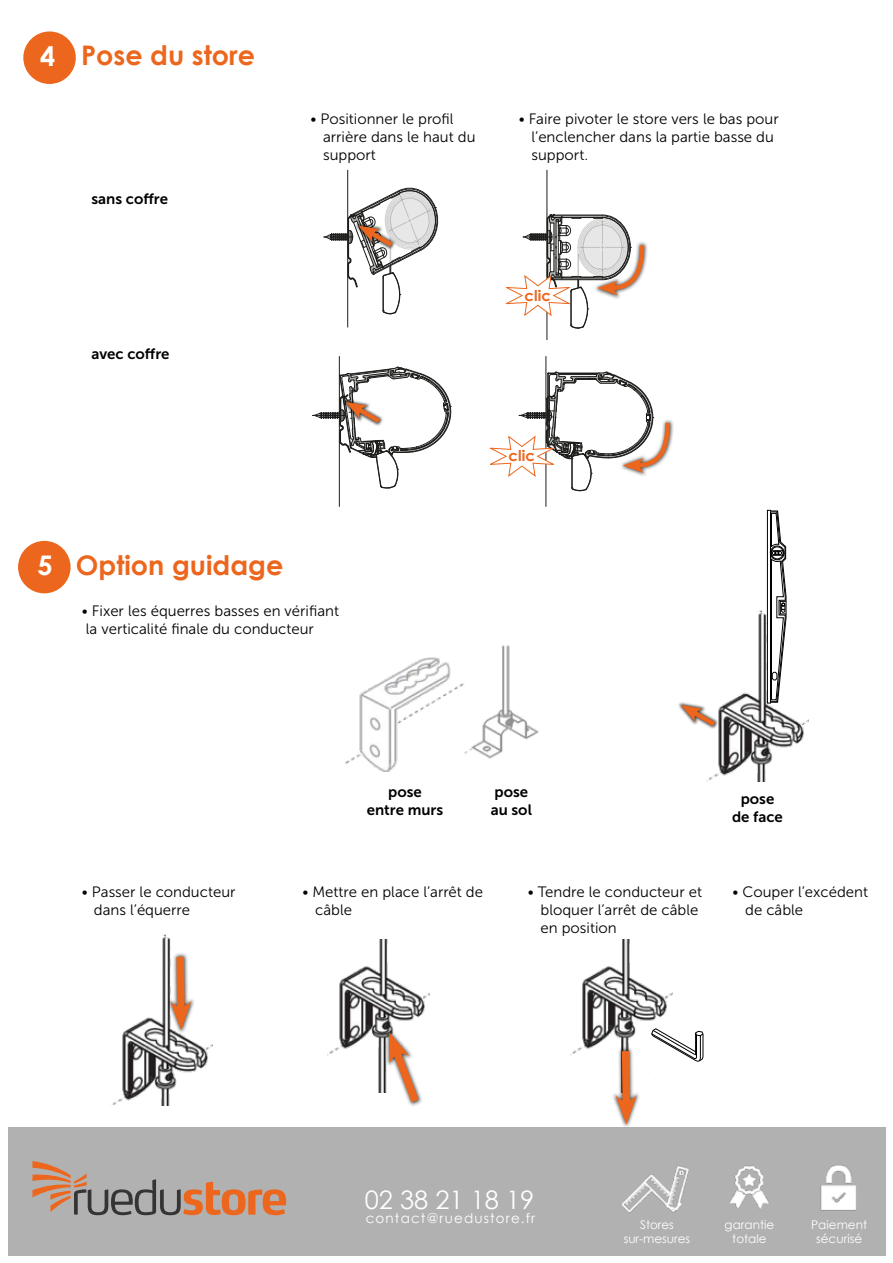
<style>
.page{position:relative;width:893px;height:1263px;background:#fff}
.page>*{position:absolute;margin:0;border:0;box-sizing:border-box;transform-origin:0 0}
.t1{font:700 27px "Century Gothic";color:#ec671d}
.t2{font:25.5px "Century Gothic";color:#fff}
.t3{font:15px/18px "Museo Sans 300";color:#000}
.t4{font:15px/18px "Museo Sans 700";color:#000;text-align:center}
.t5{font:700 15px "Century Gothic";color:#ec671d}
.t6{font:13.5px "Century Gothic";letter-spacing:.085em;color:#fff}
.t7{font:12px/14.4px "Century Gothic";color:#fff;text-align:center}
.s1{color:#fff}
</style>
<div class="page">
<div style="left:9px;top:1127px;width:877px;height:129px;background:#b1b1b1"></div>
<img style="left:621px;top:1165px;width:68px;height:48px">
<img style="left:730px;top:1165px;width:39px;height:44px">
<img style="left:820px;top:1165px;width:37px;height:46px">
<svg style="left:32px;top:1161px;width:254px;height:54px"></svg>
<div style="left:18px;top:541px;width:53px;height:52px;background:#ec671d;border-radius:50%"></div>
<img style="left:706px;top:610px;width:102px;height:171px">
<img style="left:112px;top:934px;width:101px;height:172px">
<img style="left:327px;top:940px;width:102px;height:153px">
<img style="left:570px;top:940px;width:102px;height:116px">
<img style="left:345px;top:657px;width:120px;height:115px">
<img style="left:465px;top:645px;width:74px;height:114px">
<div style="left:23px;top:31px;width:53px;height:53px;background:#ec671d;border-radius:50%"></div>
<div style="left:166px;top:952px;width:29px;height:82px;background:#000;opacity:.75"></div>
<svg style="left:170px;top:949px;width:21px;height:81px"></svg>
<div style="left:612px;top:1046px;width:29px;height:82px;background:#000;opacity:.75"></div>
<svg style="left:615px;top:1043px;width:22px;height:81px"></svg>
<div style="left:385px;top:1028px;width:38px;height:79px;background:#000;opacity:.75"></div>
<svg style="left:386px;top:1032px;width:39px;height:75px"></svg>
<hr style="left:347px;top:170px;width:1px;height:157px;background:#1d1d1b">
<hr style="left:547px;top:170px;width:1px;height:170px;background:#1d1d1b">
<hr style="left:339px;top:356px;width:1px;height:151px;background:#1d1d1b">
<hr style="left:546px;top:356px;width:1px;height:151px;background:#1d1d1b">
<svg style="left:324px;top:184px;width:115px;height:131px"></svg>
<div style="left:677px;top:701px;width:42px;height:29px;background:#000;opacity:.75"></div>
<svg style="left:681px;top:705px;width:39px;height:25px"></svg>
<svg style="left:313px;top:367px;width:139px;height:122px"></svg>
<div style="left:593px;top:241px;width:56px;height:59px;background:#000;opacity:.75"></div>
<div style="left:619px;top:418px;width:55px;height:59px;background:#000;opacity:.75"></div>
<svg style="left:506px;top:214px;width:140px;height:115px"></svg>
<svg style="left:490px;top:372px;width:182px;height:119px"></svg>
<svg style="left:767px;top:510px;width:20px;height:194px"></svg>
<svg style="left:651px;top:1028px;width:52px;height:34px"></svg>
<h1 class="t1" style="left:40px;top:39px;width:216px"><span class="s1">4</span> Pose du store</h1>
<p class="t4" style="left:91px;top:189px;width:78px">sans coffre</p>
<p class="t4" style="left:91px;top:345px;width:80px">avec coffre</p>
<p class="t3" style="left:323px;top:110px;width:154px;text-indent:-13px">• Positionner le profil arrière dans le haut du support</p>
<p class="t3" style="left:531px;top:110px;width:249px;text-indent:-13px">• Faire pivoter le store vers le bas pour l’enclencher dans la partie basse du support.</p>
<p class="t5" style="left:525px;top:286px;width:28px">clic</p>
<p class="t5" style="left:509px;top:446px;width:28px">clic</p>
<h1 class="t1" style="left:38px;top:548px;width:247px"><span class="s1">5</span> Option guidage</h1>
<p class="t3" style="left:82px;top:601px;width:259px">• Fixer les équerres basses en vérifiant la verticalité finale du conducteur</p>
<p class="t4" style="left:367px;top:783px;width:78px">pose<br>entre murs</p>
<p class="t4" style="left:491px;top:783px;width:43px;text-align:left">pose au sol</p>
<p class="t4" style="left:732px;top:790px;width:52px">pose de face</p>
<p class="t3" style="left:94px;top:883px;width:143px;text-indent:-12px">• Passer le conducteur dans l’équerre</p>
<p class="t3" style="left:315px;top:883px;width:169px;text-indent:-13px">• Mettre en place l’arrêt de câble</p>
<p class="t3" style="left:745px;top:883px;width:124px;text-indent:-13px">• Couper l’excédent de câble</p>
<p class="t3" style="left:541px;top:883px;width:163px;text-indent:-13px">• Tendre le conducteur et bloquer l’arrêt de câble en position</p>
<h2 class="t2" style="left:365px;top:1184px;width:171px">02 38 21 18 19</h2>
<p class="t6" style="left:366px;top:1210px;width:171px">contact@ruedustore.fr</p>
<p class="t7" style="left:624px;top:1217px;width:68px">Stores sur-mesures</p>
<p class="t7" style="left:725px;top:1217px;width:51px">garantie totale</p>
<p class="t7" style="left:811px;top:1217px;width:57px">Paiement sécurisé</p>
</div>
